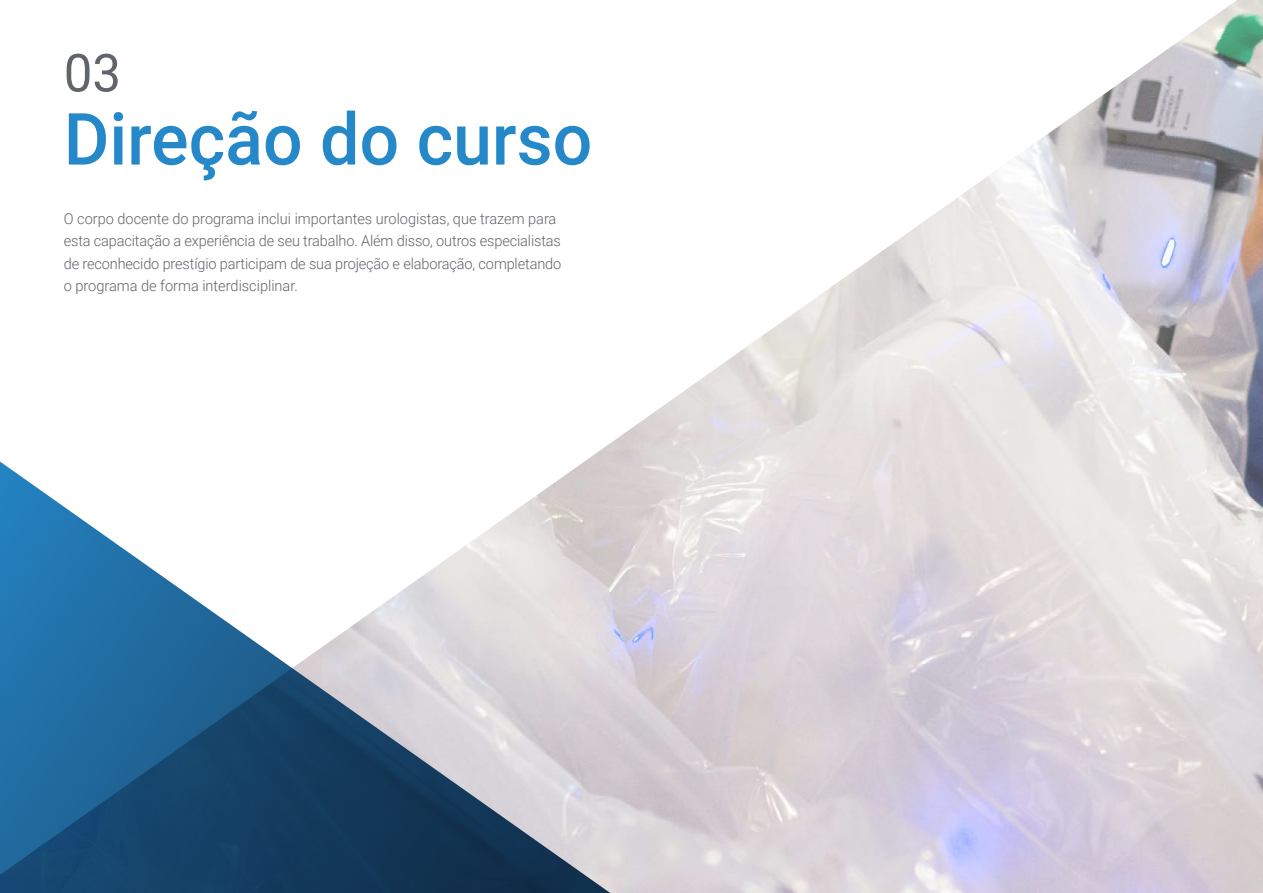
<style>
.page{position:relative;width:1263px;height:893px;background:#fff}
.page>*{position:absolute;margin:0;border:0;box-sizing:border-box;transform-origin:0 0}
.t1{font:500 72px "Roboto";color:#2488c9}
.t2{font:52.5px "Roboto";color:#61646a}
.t3{font:300 15px/22.5px "Roboto";letter-spacing:-.01em;color:#61646a}
</style>
<div class="page">
<img style="left:607px;top:0;width:656px;height:893px">
<svg style="left:0;top:446px;width:640px;height:447px"></svg>
<h2 class="t2" style="left:64px;top:36px;width:59px">03</h2>
<h1 class="t1" style="left:64px;top:89px;width:530px">Direção do curso</h1>
<p class="t3" style="left:64px;top:207px;width:499px">O corpo docente do programa inclui importantes urologistas, que trazem para esta capacitação a experiência de seu trabalho. Além disso, outros especialistas de reconhecido prestígio participam de sua projeção e elaboração, completando o programa de forma interdisciplinar.</p>
</div>
